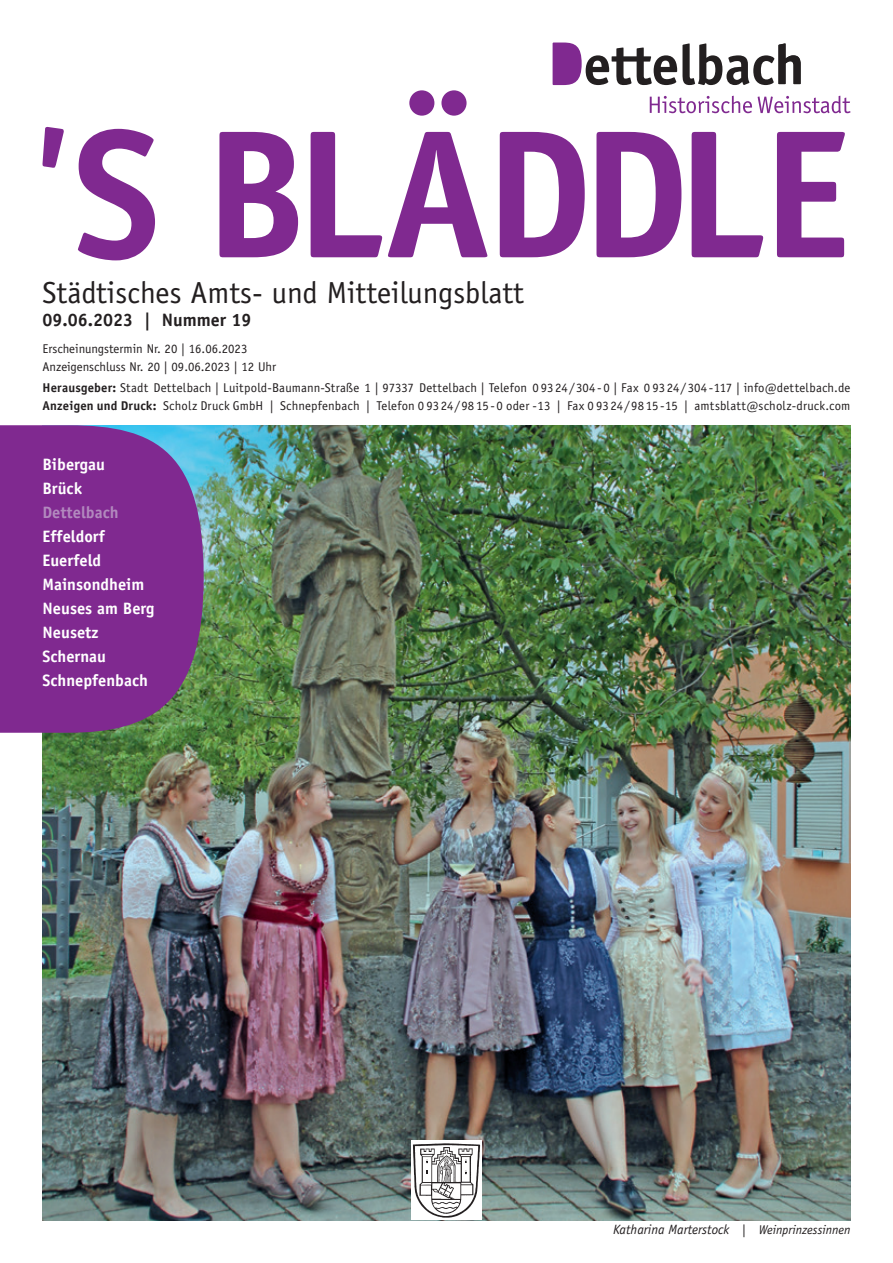
<style>
.page{position:relative;width:893px;height:1263px;background:#fff}
.page>*{position:absolute;margin:0;border:0;box-sizing:border-box;transform-origin:0 0}
.t1{font:700 183px "Officina Sans Std";letter-spacing:-.05em;color:#802990}
.t2{font:30.45px "Officina Sans Std";color:#231f20}
.t3{font:700 18px "Officina Sans Std";color:#231f20}
.t4{font:700 16.5px/24px "Officina Sans Std";color:#fff}
.t5{font:700 16.5px "Officina Sans Std";color:#b289be}
.t6{font:italic 13.5px "Officina Sans Std";color:#231f20}
.t7{font:12.75px/18px "Officina Sans Std";letter-spacing:.01em;color:#231f20}
.s1{font-weight:700}
.s2{font-style:normal;font-size:12.75px}
.s3{font-size:12.75px}
</style>
<div class="page">
<img style="left:43px;top:425px;width:807px;height:795px">
<svg style="left:0;top:425px;width:204px;height:308px;background:#7c3490"></svg>
<svg style="left:42px;top:127px;width:22px;height:41px"></svg>
<div style="left:411px;top:1140px;width:71px;height:80px;background:#fff"></div>
<svg style="left:413px;top:1143px;width:67px;height:75px"></svg>
<svg style="left:650px;top:96px;width:102px;height:17px"></svg>
<svg style="left:758px;top:96px;width:92px;height:17px"></svg>
<svg style="left:553px;top:43px;width:248px;height:42px"></svg>
<h1 class="t1" style="left:73px;top:90px;width:779px">S BLÄDDLE</h1>
<h2 class="t2" style="left:43px;top:276px;width:483px">Städtisches Amts- und Mitteilungsblatt</h2>
<h3 class="t3" style="left:43px;top:309px;width:210px">09.06.2023 | Nummer 19</h3>
<p class="t7" style="left:43px;top:340px;width:235px">Erscheinungstermin Nr. 20 | 16.06.2023<br>Anzeigenschluss Nr. 20 | 09.06.2023 | 12 Uhr</p>
<p class="t7" style="left:43px;top:379px;width:809px"><span class="s1">Herausgeber:</span> Stadt Dettelbach | Luitpold-Baumann-Straße 1 | 97337 Dettelbach | Telefon 0 9324/304-0 | Fax 0 9324/304-117 | info@dettelbach.de<br><span class="s1">Anzeigen und Druck:</span> Scholz Druck GmbH | Schnepfenbach | Telefon 0 9324/9815-0 oder -13 | Fax 0 9324/9815-15 | amtsblatt@scholz-druck.com</p>
<p class="t4" style="left:43px;top:453px;width:64px">Bibergau<br>Brück</p>
<p class="t5" style="left:43px;top:503px;width:78px">Dettelbach</p>
<p class="t4" style="left:43px;top:525px;width:113px">Effeldorf<br>Euerfeld<br>Mainsondheim<br>Neuses am Berg<br>Neusetz<br>Schernau<br>Schnepfenbach</p>
<p class="t6" style="left:613px;top:1224px;width:239px">Katharina Marterstock <span class="s2">|</span> <span class="s3">Weinprinzessinnen</span></p>
</div>
